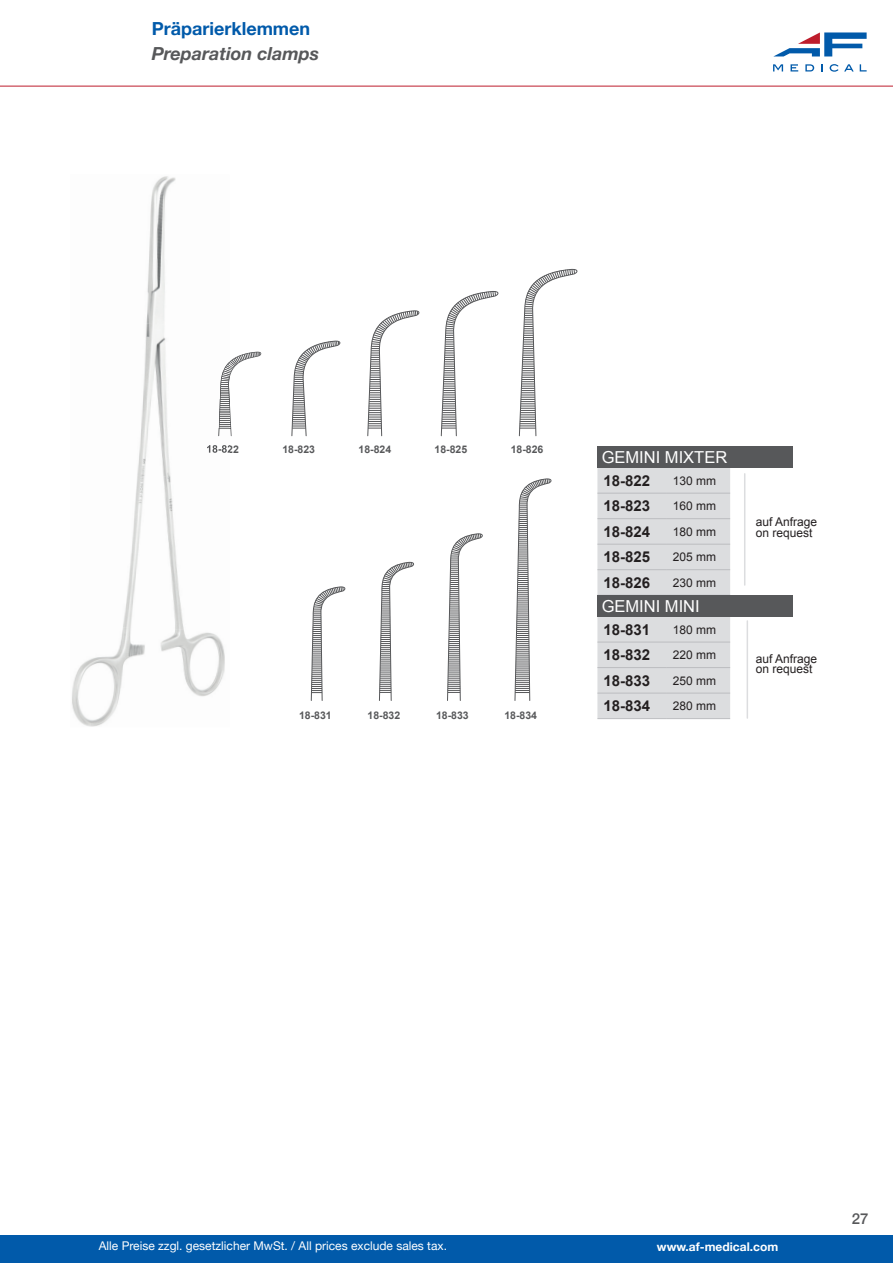
<style>
.page{position:relative;width:893px;height:1263px;background:#fff}
.page>*{position:absolute;margin:0;border:0;box-sizing:border-box;transform-origin:0 0}
.t1{font:italic 700 18px "Helvetica Neue";color:#57585a}
.t2{font:700 18px "Helvetica Neue";color:#015aaa}
.t3{font:16.5px "Arial";color:#fff}
.t4{font:700 15px "Arial";color:#231f20}
.t5{font:500 15px "Helvetica Neue";color:#57585a}
.t6{font:12px/10.5px "Arial";color:#231f20}
.t7{font:12px "Helvetica Neue";color:#fff}
.t8{font:700 12px "Helvetica Neue";color:#fff}
.t9{font:700 10.5px "Arial";color:#57585a}
</style>
<div class="page">
<div style="left:0;top:1235px;width:893px;height:28px;background:#015aaa"></div>
<svg style="left:774px;top:32px;width:93px;height:24px"></svg>
<svg style="left:773px;top:64px;width:10px;height:7px"></svg>
<svg style="left:790px;top:64px;width:8px;height:7px"></svg>
<svg style="left:805px;top:64px;width:9px;height:7px"></svg>
<svg style="left:821px;top:64px;width:2px;height:7px"></svg>
<svg style="left:830px;top:64px;width:24px;height:8px"></svg>
<svg style="left:860px;top:64px;width:7px;height:7px"></svg>
<hr style="left:0;top:86px;width:893px;height:1px;background:#be1d2c">
<div style="left:597px;top:468px;width:133px;height:127px;background:#dcdddf"></div>
<hr style="left:597px;top:493px;width:70px;height:1px;background:#bcbdc0">
<hr style="left:667px;top:493px;width:63px;height:1px;background:#bcbdc0">
<hr style="left:597px;top:518px;width:70px;height:1px;background:#bcbdc0">
<hr style="left:667px;top:518px;width:63px;height:1px;background:#bcbdc0">
<hr style="left:597px;top:544px;width:70px;height:1px;background:#bcbdc0">
<hr style="left:667px;top:544px;width:63px;height:1px;background:#bcbdc0">
<hr style="left:597px;top:569px;width:70px;height:1px;background:#bcbdc0">
<hr style="left:667px;top:569px;width:63px;height:1px;background:#bcbdc0">
<div style="left:597px;top:446px;width:196px;height:22px;background:#57585a"></div>
<div style="left:597px;top:616px;width:133px;height:102px;background:#dcdddf"></div>
<hr style="left:597px;top:642px;width:70px;height:1px;background:#bcbdc0">
<hr style="left:667px;top:642px;width:63px;height:1px;background:#bcbdc0">
<hr style="left:597px;top:667px;width:70px;height:1px;background:#bcbdc0">
<hr style="left:667px;top:667px;width:63px;height:1px;background:#bcbdc0">
<hr style="left:597px;top:693px;width:70px;height:1px;background:#bcbdc0">
<hr style="left:667px;top:693px;width:63px;height:1px;background:#bcbdc0">
<hr style="left:597px;top:718px;width:70px;height:1px;background:#bcbdc0">
<hr style="left:667px;top:718px;width:63px;height:1px;background:#bcbdc0">
<div style="left:597px;top:595px;width:196px;height:21px;background:#57585a"></div>
<svg style="left:514px;top:478px;width:38px;height:223px"></svg>
<svg style="left:447px;top:533px;width:36px;height:168px"></svg>
<svg style="left:379px;top:561px;width:35px;height:140px"></svg>
<svg style="left:310px;top:586px;width:36px;height:115px"></svg>
<svg style="left:519px;top:268px;width:59px;height:169px"></svg>
<svg style="left:440px;top:291px;width:59px;height:146px"></svg>
<svg style="left:367px;top:310px;width:53px;height:127px"></svg>
<svg style="left:291px;top:340px;width:50px;height:97px"></svg>
<img style="left:146px;top:176px;width:30px;height:146px">
<img style="left:137px;top:322px;width:82px;height:152px">
<img style="left:123px;top:474px;width:60px;height:151px">
<img style="left:72px;top:625px;width:153px;height:102px">
<img style="left:72px;top:625px;width:43px;height:2px">
<img style="left:207px;top:445px;width:23px;height:8px">
<svg style="left:218px;top:351px;width:43px;height:85px"></svg>
<hr style="left:744px;top:474px;width:1px;height:111px;background:#dcdddf">
<hr style="left:747px;top:621px;width:1px;height:97px;background:#dcdddf">
<h1 class="t2" style="left:152px;top:14px;width:160px">Präparierklemmen</h1>
<h1 class="t1" style="left:152px;top:40px;width:169px">Preparation clamps</h1>
<p class="t9" style="left:282px;top:442px;width:34px">18-823</p>
<p class="t9" style="left:358px;top:442px;width:34px">18-824</p>
<p class="t9" style="left:435px;top:442px;width:34px">18-825</p>
<p class="t9" style="left:511px;top:442px;width:34px">18-826</p>
<p class="t9" style="left:299px;top:708px;width:34px">18-831</p>
<p class="t9" style="left:368px;top:708px;width:34px">18-832</p>
<p class="t9" style="left:436px;top:708px;width:34px">18-833</p>
<p class="t9" style="left:504px;top:708px;width:34px">18-834</p>
<h2 class="t3" style="left:602px;top:446px;width:127px">GEMINI MIXTER</h2>
<p class="t4" style="left:603px;top:471px;width:48px">18-822</p>
<p class="t6" style="left:673px;top:475px;width:45px">130 mm</p>
<p class="t4" style="left:603px;top:496px;width:48px">18-823</p>
<p class="t6" style="left:673px;top:501px;width:45px">160 mm</p>
<p class="t4" style="left:603px;top:522px;width:48px">18-824</p>
<p class="t6" style="left:673px;top:526px;width:45px">180 mm</p>
<p class="t4" style="left:603px;top:547px;width:48px">18-825</p>
<p class="t6" style="left:673px;top:552px;width:45px">205 mm</p>
<p class="t4" style="left:603px;top:573px;width:48px">18-826</p>
<p class="t6" style="left:673px;top:577px;width:45px">230 mm</p>
<h2 class="t3" style="left:602px;top:595px;width:100px">GEMINI MINI</h2>
<p class="t4" style="left:603px;top:620px;width:48px">18-831</p>
<p class="t6" style="left:673px;top:624px;width:45px">180 mm</p>
<p class="t4" style="left:603px;top:645px;width:48px">18-832</p>
<p class="t6" style="left:673px;top:650px;width:45px">220 mm</p>
<p class="t4" style="left:603px;top:671px;width:48px">18-833</p>
<p class="t6" style="left:673px;top:675px;width:45px">250 mm</p>
<p class="t4" style="left:603px;top:696px;width:48px">18-834</p>
<p class="t6" style="left:673px;top:701px;width:45px">280 mm</p>
<p class="t6" style="left:756px;top:517px;width:63px">auf Anfrage on request</p>
<p class="t6" style="left:756px;top:654px;width:63px">auf Anfrage on request</p>
<p class="t7" style="left:99px;top:1237px;width:350px">Alle Preise zzgl. gesetzlicher MwSt. / All prices exclude sales tax.</p>
<p class="t8" style="left:657px;top:1237px;width:123px">www.af-medical.com</p>
<p class="t5" style="left:852px;top:1207px;width:18px">27</p>
</div>
